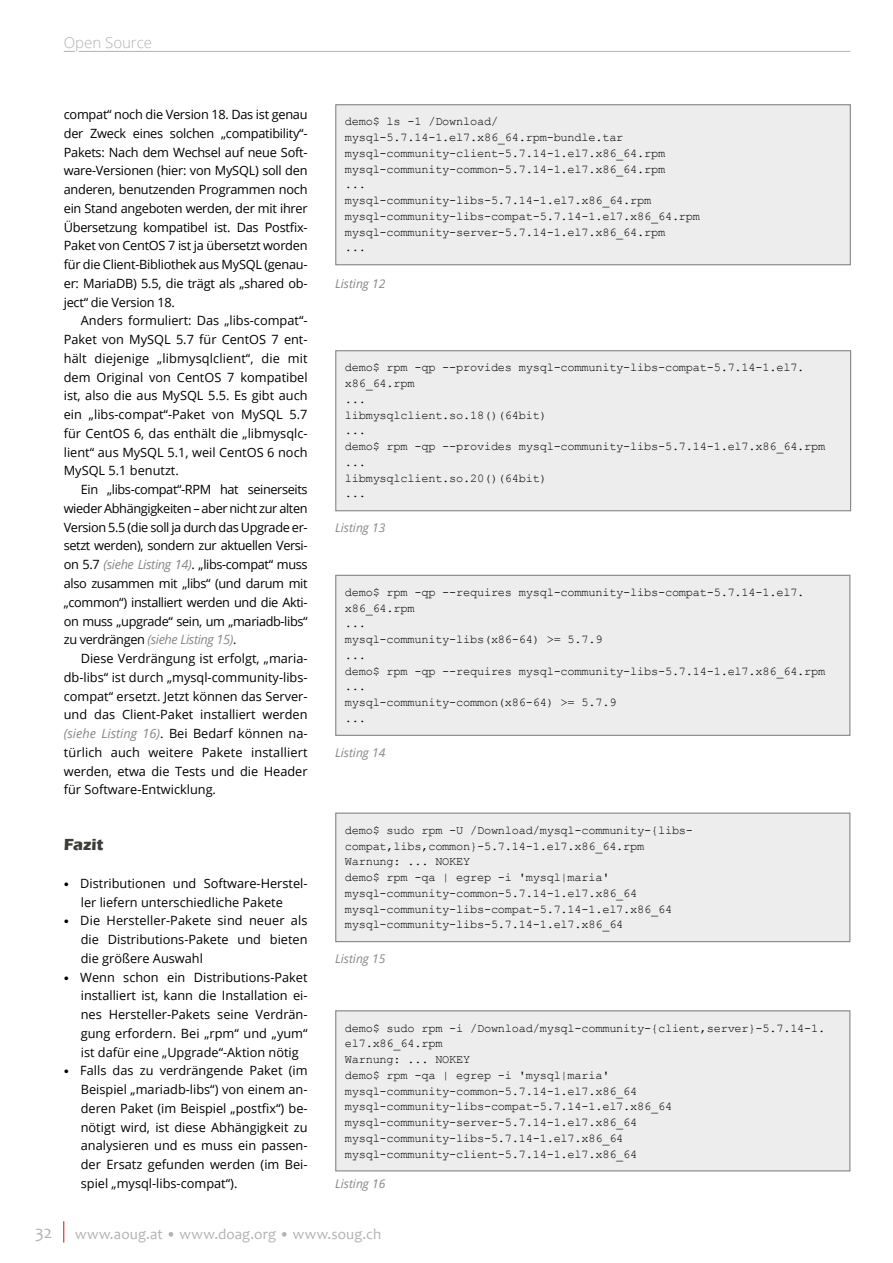
<style>
.page{position:relative;width:893px;height:1263px;background:#fff}
.page>*{position:absolute;margin:0;border:0;box-sizing:border-box;transform-origin:0 0}
.t1{font:18px "Candara";color:#b3b2b2}
.t2{font:700 16.5px "Eras ITC";letter-spacing:-.01em;color:#3c3c3b}
.t3{font:15px "Candara";letter-spacing:.01em;color:#b3b2b2}
.t4{font:300 15px "Open Sans";color:#b3b2b2}
.t5{font:12.75px/18.8px "Open Sans";color:#000;text-align:justify}
.t6{font:12px/15.8px "Courier New";letter-spacing:-.02em;color:#000}
.t7{font:italic 12px "Open Sans";color:#878787}
.s1{font-style:italic;color:#878787}
.s2{font-family:"Stone Serif Std";font-weight:500;font-size:10.5px}
</style>
<div class="page">
<svg style="left:63px;top:1221px;width:1px;height:21px"></svg>
<hr style="left:64px;top:51px;width:786px;height:1px;background:#b3b2b2">
<div style="left:336px;top:813px;width:514px;height:129px;background:#ededed"></div>
<div style="left:335px;top:812px;width:515px;height:130px;border:1px solid #878787"></div>
<div style="left:336px;top:1011px;width:514px;height:160px;background:#ededed"></div>
<div style="left:335px;top:1010px;width:515px;height:161px;border:1px solid #878787"></div>
<div style="left:336px;top:105px;width:514px;height:160px;background:#ededed"></div>
<div style="left:335px;top:104px;width:516px;height:161px;border:1px solid #878787"></div>
<div style="left:336px;top:351px;width:515px;height:160px;background:#ededed"></div>
<div style="left:335px;top:350px;width:516px;height:161px;border:1px solid #878787"></div>
<div style="left:336px;top:575px;width:514px;height:160px;background:#ededed"></div>
<div style="left:335px;top:575px;width:515px;height:161px;border:1px solid #878787"></div>
<p class="t4" style="left:64px;top:32px;width:90px">Open Source</p>
<p class="t5" style="left:64px;top:105px;width:245px">compat“ noch die Version 18. Das ist genau der Zweck eines solchen „compatibility“- Pakets: Nach dem Wechsel auf neue Soft&shy;ware-Versionen (hier: von MySQL) soll den anderen, benutzenden Programmen noch ein Stand angeboten werden, der mit ihrer Übersetzung kompatibel ist. Das Postfix-Paket von CentOS 7 ist ja übersetzt worden für die Client-Bibliothek aus MySQL (genau&shy;er: MariaDB) 5.5, die trägt als „shared ob&shy;ject“ die Version 18.</p>
<p class="t5" style="left:64px;top:311px;width:245px;text-indent:17px">Anders formuliert: Das „libs-compat“- Paket von MySQL 5.7 für CentOS 7 ent&shy;hält diejenige „libmysqlclient“, die mit dem Original von CentOS 7 kompatibel ist, also die aus MySQL 5.5. Es gibt auch ein „libs-compat“-Paket von MySQL 5.7 für CentOS 6, das enthält die „libmysqlc&shy;lient“ aus MySQL 5.1, weil CentOS 6 noch MySQL 5.1 benutzt.</p>
<p class="t5" style="left:64px;top:480px;width:245px;text-indent:17px">Ein „libs-compat“-RPM hat seinerseits wieder Abhängigkeiten – aber nicht zur alten Version 5.5 (die soll ja durch das Upgrade er&shy;setzt werden), sondern zur aktuellen Versi&shy;on 5.7 <span class="s1">(siehe Listing 14)</span>. „libs-compat“ muss also zusammen mit „libs“ (und darum mit „common“) installiert werden und die Akti&shy;on muss „upgrade“ sein, um „mariadb-libs“ zu verdrängen <span class="s1">(siehe Listing 15)</span>.</p>
<p class="t5" style="left:64px;top:649px;width:245px;text-indent:17px">Diese Verdrängung ist erfolgt, „maria&shy;db-libs“ ist durch „mysql-community-libs&shy;compat“ ersetzt. Jetzt können das Server&shy;und das Client-Paket installiert werden <span class="s1">(siehe Listing 16)</span>. Bei Bedarf können na&shy;türlich auch weitere Pakete installiert werden, etwa die Tests und die Header für Software-Entwicklung.</p>
<p class="t2" style="left:64px;top:835px;width:41px">Fazit</p>
<p class="t5" style="left:81px;top:873px;width:228px;text-indent:-17px"><span class="s2">•</span> Distributionen und Software-Herstel&shy;ler liefern unterschiedliche Pakete</p>
<p class="t5" style="left:81px;top:911px;width:228px;text-indent:-17px"><span class="s2">•</span> Die Hersteller-Pakete sind neuer als die Distributions-Pakete und bieten die größere Auswahl</p>
<p class="t5" style="left:81px;top:967px;width:228px;text-indent:-17px"><span class="s2">•</span> Wenn schon ein Distributions-Paket installiert ist, kann die Installation ei&shy;nes Hersteller-Pakets seine Verdrän&shy;gung erfordern. Bei „rpm“ und „yum“ ist dafür eine „Upgrade“-Aktion nötig</p>
<p class="t5" style="left:81px;top:1061px;width:228px;text-indent:-17px"><span class="s2">•</span> Falls das zu verdrängende Paket (im Beispiel „mariadb-libs“) von einem an&shy;deren Paket (im Beispiel „postfix“) be&shy;nötigt wird, ist diese Abhängigkeit zu analysieren und es muss ein passen&shy;der Ersatz gefunden werden (im Bei&shy;spiel „mysql-libs-compat“).</p>
<p class="t6" style="left:345px;top:113px;width:357px">demo$ ls -1 /Download/ mysql-5.7.14-1.el7.x86_64.rpm-bundle.tar mysql-community-client-5.7.14-1.el7.x86_64.rpm mysql-community-common-5.7.14-1.el7.x86_64.rpm<br>...<br>mysql-community-libs-5.7.14-1.el7.x86_64.rpm mysql-community-libs-compat-5.7.14-1.el7.x86_64.rpm mysql-community-server-5.7.14-1.el7.x86_64.rpm<br>...</p>
<p class="t7" style="left:335px;top:275px;width:52px">Listing 12</p>
<p class="t6" style="left:345px;top:359px;width:482px">demo$ rpm -qp --provides mysql-community-libs-compat-5.7.14-1.el7. x86_64.rpm<br>...<br>libmysqlclient.so.18()(64bit)<br>...<br>demo$ rpm -qp --provides mysql-community-libs-5.7.14-1.el7.x86_64.rpm ...<br>libmysqlclient.so.20()(64bit)<br>...</p>
<p class="t7" style="left:335px;top:519px;width:52px">Listing 13</p>
<p class="t6" style="left:345px;top:584px;width:482px">demo$ rpm -qp --requires mysql-community-libs-compat-5.7.14-1.el7. x86_64.rpm<br>...<br>mysql-community-libs(x86-64) &gt;= 5.7.9<br>...<br>demo$ rpm -qp --requires mysql-community-libs-5.7.14-1.el7.x86_64.rpm ...<br>mysql-community-common(x86-64) &gt;= 5.7.9<br>...</p>
<p class="t7" style="left:335px;top:744px;width:52px">Listing 14</p>
<p class="t6" style="left:345px;top:822px;width:350px">demo$ sudo rpm -U /Download/mysql-community-{libs&shy;compat,libs,common}-5.7.14-1.el7.x86_64.rpm Warnung: ... NOKEY<br>demo$ rpm -qa | egrep -i 'mysql|maria' mysql-community-common-5.7.14-1.el7.x86_64 mysql-community-libs-compat-5.7.14-1.el7.x86_64 mysql-community-libs-5.7.14-1.el7.x86_64</p>
<p class="t7" style="left:335px;top:950px;width:52px">Listing 15</p>
<p class="t6" style="left:345px;top:1019px;width:482px">demo$ sudo rpm -i /Download/mysql-community-{client,server}-5.7.14-1. el7.x86_64.rpm<br>Warnung: ... NOKEY<br>demo$ rpm -qa | egrep -i 'mysql|maria' mysql-community-common-5.7.14-1.el7.x86_64 mysql-community-libs-compat-5.7.14-1.el7.x86_64 mysql-community-server-5.7.14-1.el7.x86_64 mysql-community-libs-5.7.14-1.el7.x86_64 mysql-community-client-5.7.14-1.el7.x86_64</p>
<p class="t7" style="left:335px;top:1175px;width:52px">Listing 16</p>
<h1 class="t1" style="left:35px;top:1221px;width:19px">32</h1>
<p class="t3" style="left:75px;top:1224px;width:308px">www.aoug.at • www.doag.org • www.soug.ch</p>
</div>
